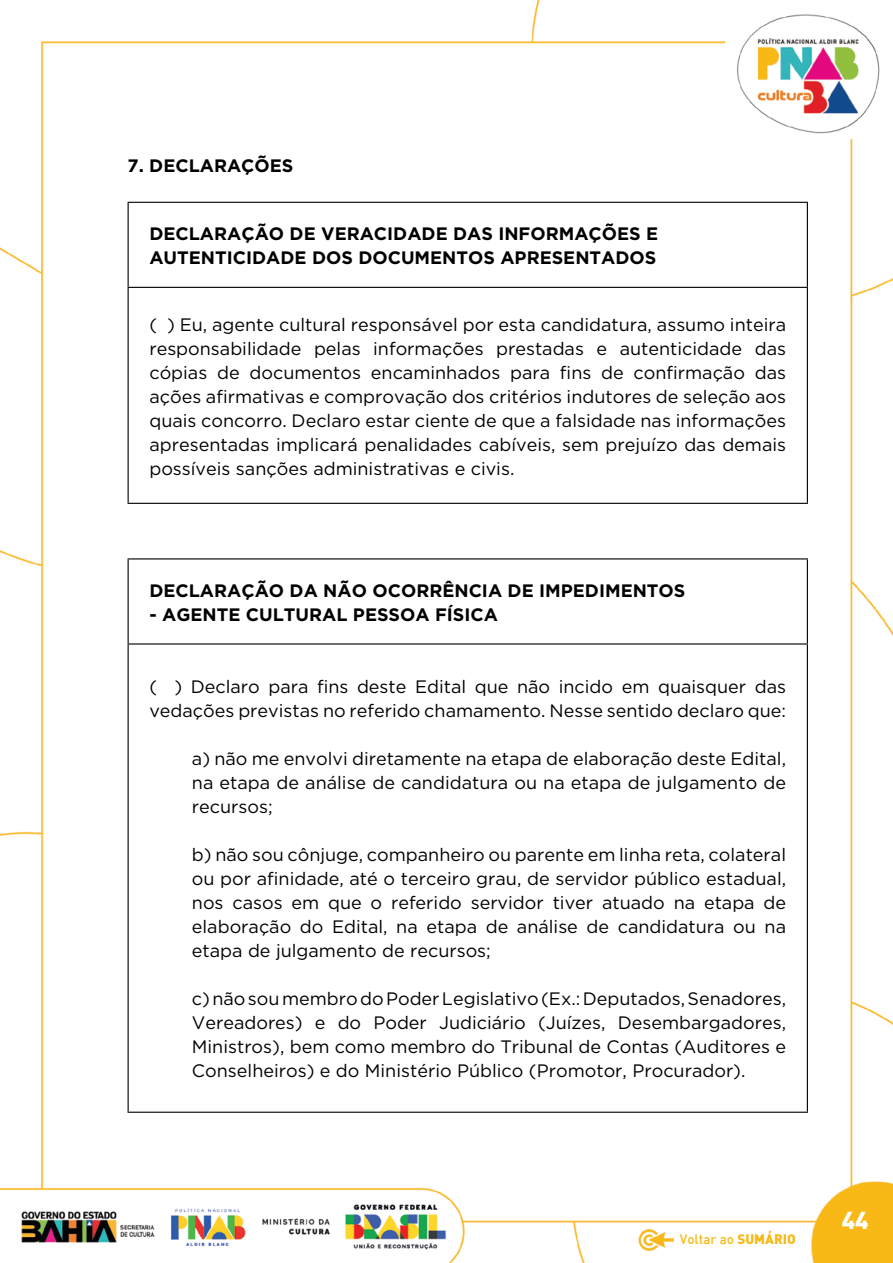
<style>
.page{position:relative;width:893px;height:1263px;background:#fff}
.page>*{position:absolute;margin:0;border:0;box-sizing:border-box;transform-origin:0 0}
.t1{font:900 24px "DIN";color:#fff}
.t2{font:18px/24px "Gotham";color:#000;text-align:justify}
.t3{font:700 18px/24px "Gotham";color:#000}
.t4{font:500 13.5px "DIN";color:#f7b917}
.s1{font-weight:900}
</style>
<div class="page">
<img style="left:0;top:0;width:893px;height:1263px">
<hr style="left:128px;top:202px;width:680px;height:1px;background:#000">
<hr style="left:128px;top:287px;width:680px;height:1px;background:#000">
<hr style="left:128px;top:503px;width:680px;height:1px;background:#000">
<hr style="left:128px;top:203px;width:1px;height:84px;background:#000">
<hr style="left:128px;top:288px;width:1px;height:215px;background:#000">
<hr style="left:807px;top:203px;width:1px;height:84px;background:#000">
<hr style="left:807px;top:288px;width:1px;height:215px;background:#000">
<hr style="left:128px;top:558px;width:680px;height:1px;background:#000">
<hr style="left:128px;top:643px;width:680px;height:1px;background:#000">
<hr style="left:128px;top:1112px;width:680px;height:1px;background:#000">
<hr style="left:128px;top:559px;width:1px;height:84px;background:#000">
<hr style="left:128px;top:644px;width:1px;height:468px;background:#000">
<hr style="left:807px;top:559px;width:1px;height:84px;background:#000">
<hr style="left:807px;top:644px;width:1px;height:468px;background:#000">
<p class="t3" style="left:128px;top:153px;width:167px">7. DECLARAÇÕES</p>
<p class="t3" style="left:149px;top:222px;width:510px">DECLARAÇÃO DE VERACIDADE DAS INFORMAÇÕES E<br>AUTENTICIDADE DOS DOCUMENTOS APRESENTADOS</p>
<p class="t2" style="left:149px;top:312px;width:638px">( ) Eu, agente cultural responsável por esta candidatura, assumo inteira responsabilidade pelas informações prestadas e autenticidade das cópias de documentos encaminhados para fins de confirmação das ações afirmativas e comprovação dos critérios indutores de seleção aos quais concorro. Declaro estar ciente de que a falsidade nas informações apresentadas implicará penalidades cabíveis, sem prejuízo das demais possíveis sanções administrativas e civis.</p>
<p class="t3" style="left:149px;top:578px;width:538px">DECLARAÇÃO DA NÃO OCORRÊNCIA DE IMPEDIMENTOS</p>
<p class="t3" style="left:149px;top:602px;width:350px">- AGENTE CULTURAL PESSOA FÍSICA</p>
<p class="t2" style="left:149px;top:674px;width:638px">( ) Declaro para fins deste Edital que não incido em quaisquer das vedações previstas no referido chamamento. Nesse sentido declaro que:</p>
<p class="t2" style="left:192px;top:746px;width:596px">a) não me envolvi diretamente na etapa de elaboração deste Edital, na etapa de análise de candidatura ou na etapa de julgamento de recursos;</p>
<p class="t2" style="left:192px;top:842px;width:596px">b) não sou cônjuge, companheiro ou parente em linha reta, colateral ou por afinidade, até o terceiro grau, de servidor público estadual, nos casos em que o referido servidor tiver atuado na etapa de elaboração do Edital, na etapa de análise de candidatura ou na etapa de julgamento de recursos;</p>
<p class="t2" style="left:192px;top:986px;width:596px">c) não sou membro do Poder Legislativo (Ex.: Deputados, Senadores, Vereadores) e do Poder Judiciário (Juízes, Desembargadores, Ministros), bem como membro do Tribunal de Contas (Auditores e Conselheiros) e do Ministério Público (Promotor, Procurador).</p>
<p class="t4" style="left:680px;top:1230px;width:118px">Voltar ao <span class="s1">SUMÁRIO</span></p>
<h1 class="t1" style="left:842px;top:1204px;width:28px">44</h1>
</div>
